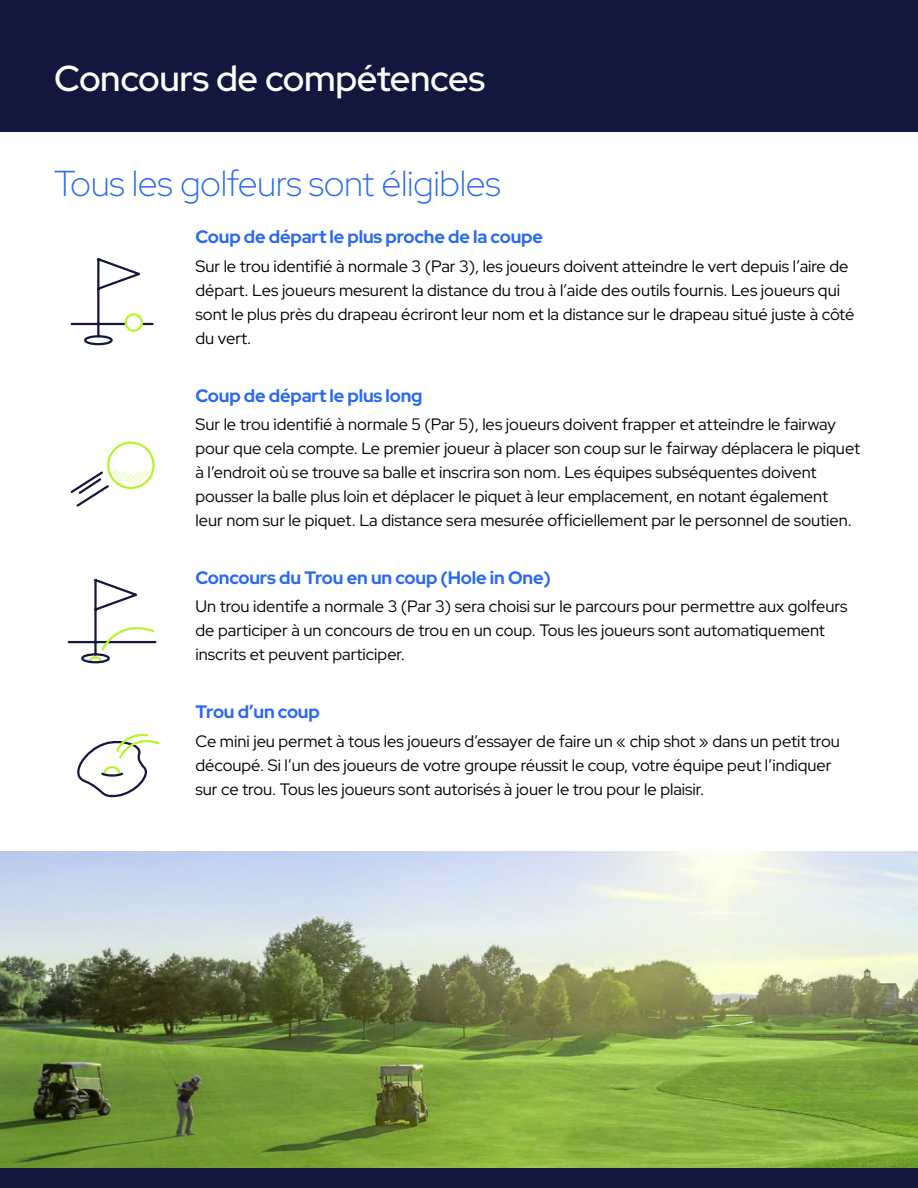
<style>
.page{position:relative;width:918px;height:1188px;background:#fff}
.page>*{position:absolute;margin:0;border:0;box-sizing:border-box;transform-origin:0 0}
.t1{font:300 36px "Red Hat Display";letter-spacing:-.01em;color:#2969f2}
.t2{font:500 36px "Red Hat Display";letter-spacing:-.01em;color:#fff}
.t3{font:700 18px "Red Hat Display";letter-spacing:-.01em;color:#2969f2}
.t4{font:16.5px/24px "Red Hat Display";color:#000}
</style>
<div class="page">
<div style="left:0;top:0;width:918px;height:132px;background:#12173e"></div>
<div style="left:0;top:1168px;width:918px;height:20px;background:#12173e"></div>
<svg style="left:70px;top:258px;width:84px;height:88px"></svg>
<div style="left:125px;top:313px;width:18px;height:19px;border:2px solid #b5f529;border-radius:50%"></div>
<svg style="left:67px;top:579px;width:90px;height:85px"></svg>
<div style="left:107px;top:442px;width:48px;height:47px;border:2px solid #b5f529;border-radius:50%"></div>
<svg style="left:70px;top:469px;width:80px;height:38px"></svg>
<svg style="left:77px;top:733px;width:83px;height:65px"></svg>
<img style="left:0;top:851px;width:918px;height:316px">
<h1 class="t2" style="left:54px;top:55px;width:433px">Concours de compétences</h1>
<h1 class="t1" style="left:54px;top:160px;width:448px">Tous les golfeurs sont éligibles</h1>
<p class="t3" style="left:195px;top:225px;width:349px">Coup de départ le plus proche de la coupe</p>
<p class="t4" style="left:195px;top:254px;width:660px">Sur le trou identifié à normale 3 (Par 3), les joueurs doivent atteindre le vert depuis l’aire de départ. Les joueurs mesurent la distance du trou à l’aide des outils fournis. Les joueurs qui sont le plus près du drapeau écriront leur nom et la distance sur le drapeau situé juste à côté du vert.</p>
<p class="t3" style="left:195px;top:384px;width:229px">Coup de départ le plus long</p>
<p class="t4" style="left:195px;top:412px;width:666px">Sur le trou identifié à normale 5 (Par 5), les joueurs doivent frapper et atteindre le fairway pour que cela compte. Le premier joueur à placer son coup sur le fairway déplacera le piquet à l’endroit où se trouve sa balle et inscrira son nom. Les équipes subséquentes doivent pousser la balle plus loin et déplacer le piquet à leur emplacement, en notant également<br>leur nom sur le piquet. La distance sera mesurée officiellement par le personnel de soutien.</p>
<p class="t3" style="left:195px;top:566px;width:357px">Concours du Trou en un coup (Hole in One)</p>
<p class="t4" style="left:195px;top:594px;width:654px">Un trou identife a normale 3 (Par 3) sera choisi sur le parcours pour permettre aux golfeurs de participer à un concours de trou en un coup. Tous les joueurs sont automatiquement inscrits et peuvent participer.</p>
<p class="t3" style="left:195px;top:700px;width:126px">Trou d’un coup</p>
<p class="t4" style="left:195px;top:729px;width:646px">Ce mini jeu permet à tous les joueurs d’essayer de faire un « chip shot » dans un petit trou découpé. Si l’un des joueurs de votre groupe réussit le coup, votre équipe peut l’indiquer sur ce trou. Tous les joueurs sont autorisés à jouer le trou pour le plaisir.</p>
</div>
